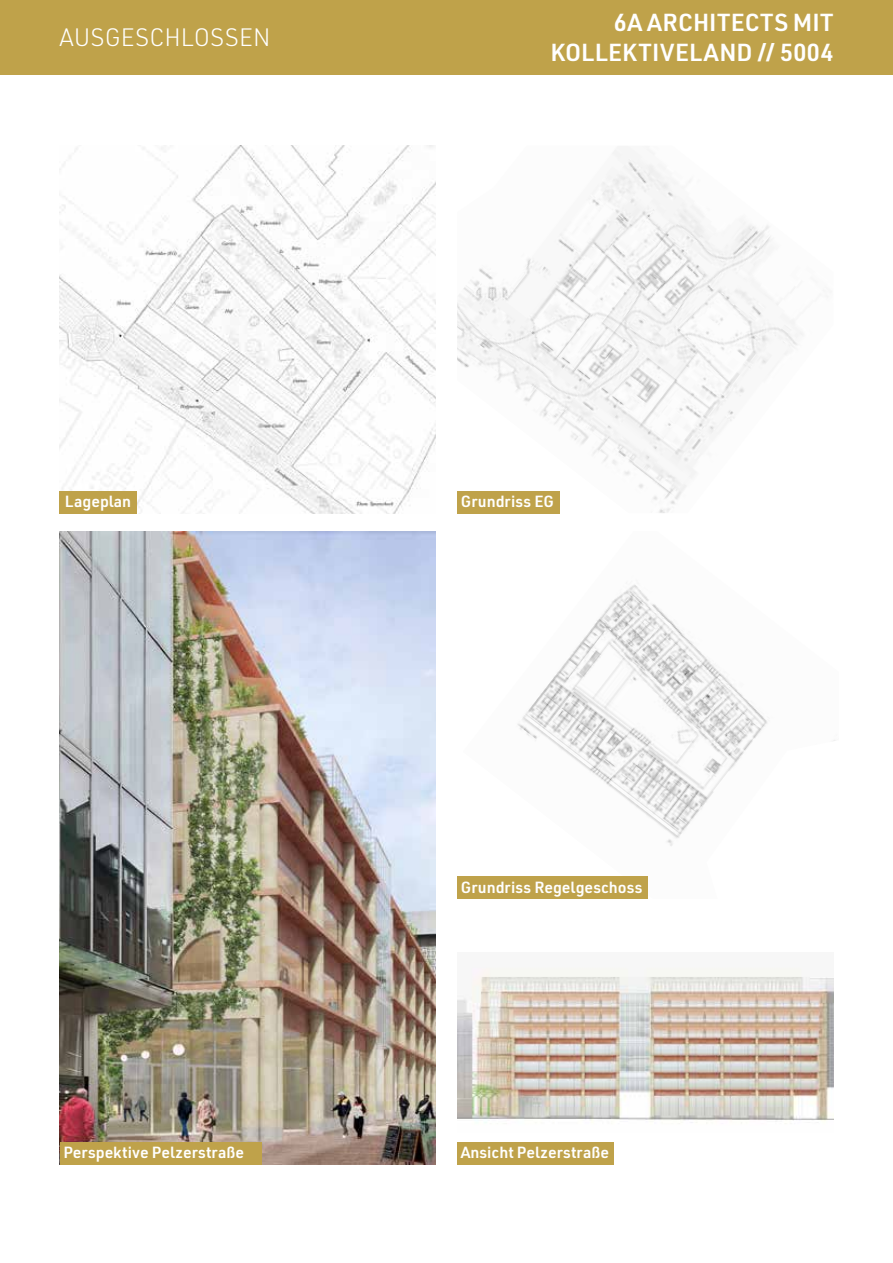
<style>
.page{position:relative;width:893px;height:1263px;background:#fff}
.page>*{position:absolute;margin:0;border:0;box-sizing:border-box;transform-origin:0 0}
.t1{font:600 24px/30px "URWDIN";letter-spacing:.015em;color:#fff;text-align:right}
.t2{font:300 24px "URWDIN";letter-spacing:.01em;color:#fff}
.t3{font:600 15.75px "URWDIN";color:#fff}
</style>
<div class="page">
<img style="left:60px;top:146px;width:376px;height:367px">
<img style="left:457px;top:150px;width:346px;height:363px">
<img style="left:517px;top:584px;width:251px;height:262px">
<svg style="left:706px;top:736px;width:130px;height:110px"></svg>
<svg style="left:655px;top:150px;width:148px;height:132px"></svg>
<svg style="left:457px;top:150px;width:81px;height:69px"></svg>
<div style="left:60px;top:491px;width:77px;height:22px;background:#bfa24a"></div>
<div style="left:0;top:0;width:893px;height:74px;background:#bfa24a"></div>
<div style="left:457px;top:876px;width:191px;height:23px;background:#bfa24a"></div>
<div style="left:457px;top:491px;width:102px;height:22px;background:#bfa24a"></div>
<img style="left:60px;top:531px;width:376px;height:633px">
<div style="left:60px;top:1142px;width:201px;height:22px;background:#bfa24a"></div>
<div style="left:457px;top:1142px;width:156px;height:22px;background:#bfa24a"></div>
<img style="left:457px;top:968px;width:376px;height:156px">
<h1 class="t2" style="left:60px;top:22px;width:212px">AUSGESCHLOSSEN</h1>
<p class="t3" style="left:65px;top:491px;width:68px">Lageplan</p>
<p class="t3" style="left:63px;top:1142px;width:182px">Perspektive Pelzerstraße</p>
<h1 class="t1" style="left:550px;top:7px;width:284px">6A ARCHITECTS MIT<br>KOLLEKTIVELAND // 5004</h1>
<p class="t3" style="left:461px;top:491px;width:94px">Grundriss EG</p>
<p class="t3" style="left:461px;top:877px;width:183px">Grundriss Regelgeschoss</p>
<p class="t3" style="left:461px;top:1142px;width:150px">Ansicht Pelzerstraße</p>
</div>
